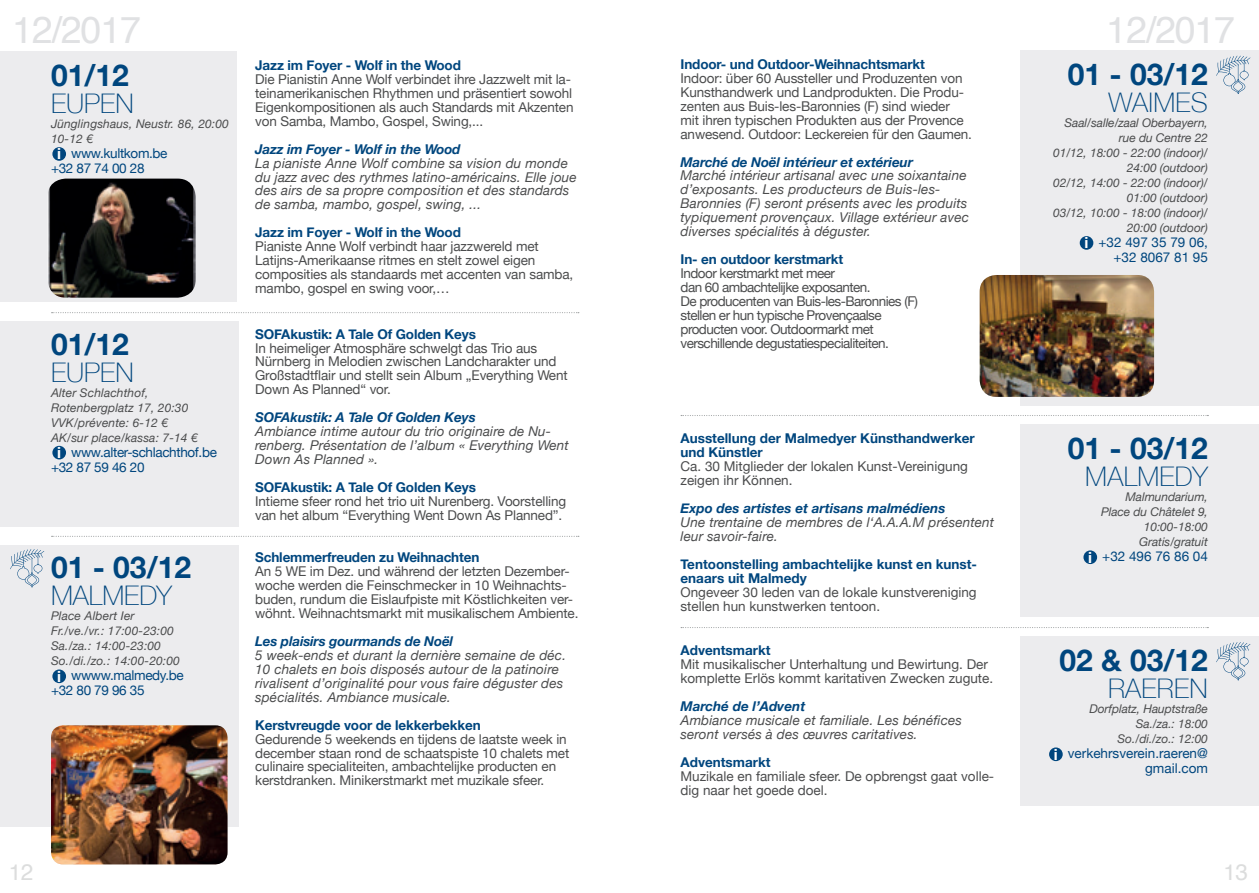
<style>
.page{position:relative;width:1259px;height:893px;background:#fff}
.page>*{position:absolute;margin:0;border:0;box-sizing:border-box;transform-origin:0 0}
.t1{font:37.5px "Helvetica";letter-spacing:-.03em;color:#e0e1e3}
.t2{font:700 30px "Helvetica Neue";color:#00467e}
.t3{font:100 27px "Helvetica Neue";color:#00467e}
.t4{font:22.5px "Helvetica";color:#dcdddd}
.t5{font:13.5px/14px "Helvetica Neue";letter-spacing:-.01em;color:#4b4c4d}
.t6{font:italic 13.5px/14px "Helvetica Neue";letter-spacing:.01em;color:#4b4c4d}
.t7{font:700 13.5px/14px "Helvetica Neue";letter-spacing:-.01em;color:#00467e}
.t8{font:13.5px/14px "Helvetica Neue";letter-spacing:-.04em;color:#4b4c4d}
.t9{font:italic 700 13.5px "Helvetica Neue";letter-spacing:-.01em;color:#00467e}
.t10{font:13.5px/15px "Helvetica Neue";letter-spacing:-.025em;color:#00467e}
.t11{font:13.5px/15px "Helvetica Neue";color:#00467e;text-align:right}
.t12{font:italic 12px/15px "Helvetica Neue";letter-spacing:-.005em;color:#4b4c4d}
.s1{font-weight:700;font-size:15.45px;color:#fff}
</style>
<div class="page">
<div style="left:0;top:51px;width:237px;height:251px;background:#ececee"></div>
<div style="left:0;top:322px;width:238px;height:205px;background:#ececee"></div>
<div style="left:0;top:545px;width:238px;height:282px;background:#ececee"></div>
<svg style="left:52px;top:312px;width:527px;height:1px"></svg>
<svg style="left:52px;top:536px;width:527px;height:1px"></svg>
<div style="left:52px;top:147px;width:14px;height:14px;background:#00467e;border-radius:50%"></div>
<div style="left:52px;top:446px;width:14px;height:13px;background:#00467e;border-radius:50%"></div>
<div style="left:52px;top:669px;width:14px;height:14px;background:#00467e;border-radius:50%"></div>
<div style="left:1020px;top:50px;width:239px;height:355px;background:#ececee"></div>
<div style="left:1020px;top:424px;width:239px;height:193px;background:#ececee"></div>
<div style="left:1020px;top:636px;width:239px;height:170px;background:#ececee"></div>
<svg style="left:681px;top:415px;width:527px;height:1px"></svg>
<svg style="left:681px;top:627px;width:527px;height:1px"></svg>
<div style="left:1079px;top:236px;width:14px;height:14px;background:#00467e;border-radius:50%"></div>
<div style="left:1083px;top:550px;width:14px;height:14px;background:#00467e;border-radius:50%"></div>
<div style="left:1049px;top:747px;width:13px;height:14px;background:#00467e;border-radius:50%"></div>
<svg style="left:1216px;top:642px;width:34px;height:38px"></svg>
<svg style="left:1216px;top:56px;width:34px;height:38px"></svg>
<img style="left:48px;top:179px;width:148px;height:119px">
<svg style="left:10px;top:549px;width:34px;height:38px"></svg>
<img style="left:979px;top:275px;width:175px;height:122px">
<img style="left:51px;top:725px;width:176px;height:139px">
<h1 class="t1" style="left:12px;top:1px;width:130px">12/2017</h1>
<h1 class="t1" style="left:1106px;top:1px;width:130px">12/2017</h1>
<h2 class="t2" style="left:1067px;top:51px;width:142px">01 - 03/12</h2>
<h3 class="t3" style="left:1108px;top:82px;width:101px">WAIMES</h3>
<p class="t12" style="left:1053px;top:116px;width:156px;text-align:right">Saal/salle/zaal Oberbayern, rue du Centre 22<br>01/12, 18:00 - 22:00 (indoor)/<br>24:00 (outdoor)<br>02/12, 14:00 - 22:00 (indoor)/<br>01:00 (outdoor)<br>03/12, 10:00 - 18:00 (indoor)/<br>20:00 (outdoor)</p>
<p class="t11" style="left:1084px;top:235px;width:125px"><span class="s1">i</span> +32 497 35 79 06, +32 8067 81 95</p>
<p class="t7" style="left:680px;top:57px;width:246px">Indoor- und Outdoor-Weihnachtsmarkt</p>
<p class="t5" style="left:680px;top:72px;width:293px">Indoor: über 60 Aussteller und Produzenten von Kunsthandwerk und Landprodukten. Die Produ&shy;zenten aus Buis-les-Baronnies (F) sind wieder<br>mit ihren typischen Produkten aus der Provence anwesend. Outdoor: Leckereien für den Gaumen.</p>
<p class="t9" style="left:680px;top:151px;width:234px">Marché de Noël intérieur et extérieur</p>
<p class="t6" style="left:680px;top:169px;width:290px">Marché intérieur artisanal avec une soixantaine d’exposants. Les producteurs de Buis-les-Baronnies (F) seront présents avec les produits typiquement provençaux. Village extérieur avec diverses spécialités à déguster.</p>
<p class="t7" style="left:680px;top:253px;width:164px">In- en outdoor kerstmarkt</p>
<p class="t8" style="left:680px;top:267px;width:239px">Indoor kerstmarkt met meer<br>dan 60 ambachtelijke exposanten.<br>De producenten van Buis-les-Baronnies (F) stellen er hun typische Provençaalse producten voor. Outdoormarkt met verschillende degustatiespecialiteiten.</p>
<p class="t7" style="left:255px;top:58px;width:207px">Jazz im Foyer - Wolf in the Wood</p>
<p class="t5" style="left:255px;top:73px;width:320px">Die Pianistin Anne Wolf verbindet ihre Jazzwelt mit la&shy;teinamerikanischen Rhythmen und präsentiert sowohl Eigenkompositionen als auch Standards mit Akzenten von Samba, Mambo, Gospel, Swing,...</p>
<p class="t9" style="left:255px;top:138px;width:207px">Jazz im Foyer - Wolf in the Wood</p>
<p class="t6" style="left:255px;top:157px;width:323px">La pianiste Anne Wolf combine sa vision du monde du jazz avec des rythmes latino-américains. Elle joue des airs de sa propre composition et des standards de samba, mambo, gospel, swing, ...</p>
<p class="t7" style="left:255px;top:226px;width:207px">Jazz im Foyer - Wolf in the Wood</p>
<p class="t5" style="left:255px;top:240px;width:319px">Pianiste Anne Wolf verbindt haar jazzwereld met Latijns-Amerikaanse ritmes en stelt zowel eigen composities als standaards met accenten van samba, mambo, gospel en swing voor,…</p>
<p class="t7" style="left:255px;top:327px;width:222px">SOFAkustik: A Tale Of Golden Keys</p>
<p class="t5" style="left:255px;top:341px;width:314px">In heimeliger Atmosphäre schwelgt das Trio aus Nürnberg in Melodien zwischen Landcharakter und Großstadtflair und stellt sein Album „Everything Went Down As Planned“ vor.</p>
<p class="t9" style="left:255px;top:407px;width:222px">SOFAkustik: A Tale Of Golden Keys</p>
<p class="t6" style="left:255px;top:425px;width:315px">Ambiance intime autour du trio originaire de Nu&shy;renberg. Présentation de l’album « Everything Went<br>Down As Planned ».</p>
<p class="t7" style="left:255px;top:481px;width:222px">SOFAkustik: A Tale Of Golden Keys</p>
<p class="t5" style="left:255px;top:495px;width:312px">Intieme sfeer rond het trio uit Nurenberg. Voorstelling van het album “Everything Went Down As Planned”.</p>
<p class="t7" style="left:255px;top:551px;width:226px">Schlemmerfreuden zu Weihnachten</p>
<p class="t5" style="left:255px;top:565px;width:325px">An 5 WE im Dez. und während der letzten Dezember&shy;woche werden die Feinschmecker in 10 Weihnachts&shy;buden, rundum die Eislaufpiste mit Köstlichkeiten ver&shy;wöhnt. Weihnachtsmarkt mit musikalischem Ambiente.</p>
<p class="t9" style="left:255px;top:630px;width:199px">Les plaisirs gourmands de Noël</p>
<p class="t6" style="left:255px;top:649px;width:312px">5 week-ends et durant la dernière semaine de déc.<br>10 chalets en bois disposés autour de la patinoire rivalisent d’originalité pour vous faire déguster des spécialités. Ambiance musicale.</p>
<p class="t7" style="left:255px;top:718px;width:227px">Kerstvreugde voor de lekkerbekken</p>
<p class="t5" style="left:255px;top:732px;width:315px">Gedurende 5 weekends en tijdens de laatste week in december staan rond de schaatspiste 10 chalets met culinaire specialiteiten, ambachtelijke producten en kerstdranken. Minikerstmarkt met muzikale sfeer.</p>
<h2 class="t2" style="left:51px;top:52px;width:79px">01/12</h2>
<h3 class="t3" style="left:51px;top:83px;width:84px">EUPEN</h3>
<p class="t12" style="left:51px;top:117px;width:179px">Jünglingshaus, Neustr. 86, 20:00<br>10-12 €</p>
<p class="t10" style="left:51px;top:146px;width:118px;text-indent:6px"><span class="s1">i</span> www.kultkom.be +32 87 74 00 28</p>
<h2 class="t2" style="left:51px;top:320px;width:79px">01/12</h2>
<h3 class="t3" style="left:51px;top:352px;width:84px">EUPEN</h3>
<p class="t12" style="left:51px;top:386px;width:148px">Alter Schlachthof,<br>Rotenbergplatz 17, 20:30<br>VVK/prévente: 6-12 €<br>AK/sur place/kassa: 7-14 €</p>
<p class="t10" style="left:51px;top:445px;width:167px;text-indent:6px"><span class="s1">i</span> www.alter-schlachthof.be +32 87 59 46 20</p>
<p class="t7" style="left:680px;top:432px;width:296px">Ausstellung der Malmedyer Künsthandwerker und Künstler</p>
<p class="t5" style="left:680px;top:460px;width:289px">Ca. 30 Mitglieder der lokalen Kunst-Vereinigung zeigen ihr Können.</p>
<p class="t9" style="left:680px;top:497px;width:266px">Expo des artistes et artisans malmédiens</p>
<p class="t6" style="left:680px;top:516px;width:315px">Une trentaine de membres de l‘A.A.A.M présentent leur savoir-faire.</p>
<p class="t7" style="left:680px;top:557px;width:298px">Tentoonstelling ambachtelijke kunst en kunst&shy;enaars uit Malmedy</p>
<p class="t5" style="left:680px;top:586px;width:298px">Ongeveer 30 leden van de lokale kunstvereniging stellen hun kunstwerken tentoon.</p>
<p class="t7" style="left:680px;top:644px;width:92px">Adventsmarkt</p>
<p class="t5" style="left:680px;top:658px;width:314px">Mit musikalischer Unterhaltung und Bewirtung. Der komplette Erlös kommt karitativen Zwecken zugute.</p>
<p class="t9" style="left:680px;top:696px;width:126px">Marché de l’Advent</p>
<p class="t6" style="left:680px;top:714px;width:283px">Ambiance musicale et familiale. Les bénéfices seront versés à des œuvres caritatives.</p>
<p class="t7" style="left:680px;top:755px;width:92px">Adventsmarkt</p>
<p class="t5" style="left:680px;top:770px;width:315px">Muzikale en familiale sfeer. De opbrengst gaat volle&shy;dig naar het goede doel.</p>
<h2 class="t2" style="left:1067px;top:425px;width:142px">01 - 03/12</h2>
<h3 class="t3" style="left:1085px;top:456px;width:124px">MALMEDY</h3>
<p class="t12" style="left:1101px;top:490px;width:108px;text-align:right">Malmundarium,<br>Place du Châtelet 9,<br>10:00-18:00<br>Gratis/gratuit</p>
<p class="t11" style="left:1088px;top:550px;width:121px"><span class="s1">i</span> +32 496 76 86 04</p>
<h2 class="t2" style="left:51px;top:544px;width:142px">01 - 03/12</h2>
<h3 class="t3" style="left:51px;top:575px;width:123px">MALMEDY</h3>
<p class="t12" style="left:51px;top:609px;width:130px">Place Albert Ier<br>Fr./ve./vr.: 17:00-23:00<br>Sa./za.: 14:00-23:00<br>So./di./zo.: 14:00-20:00</p>
<p class="t10" style="left:51px;top:669px;width:134px;text-indent:6px"><span class="s1">i</span> wwww.malmedy.be +32 80 79 96 35</p>
<h2 class="t2" style="left:1059px;top:637px;width:150px">02 &amp; 03/12</h2>
<h3 class="t3" style="left:1108px;top:668px;width:101px">RAEREN</h3>
<p class="t12" style="left:1089px;top:702px;width:120px;text-align:right">Dorfplatz, Hauptstraße<br>Sa./za.: 18:00<br>So./di./zo.: 12:00</p>
<p class="t11" style="left:1054px;top:747px;width:155px"><span class="s1">i</span> verkehrsverein.raeren@ gmail.com</p>
<h3 class="t4" style="left:9px;top:854px;width:26px">12</h3>
<h3 class="t4" style="left:1223px;top:854px;width:26px">13</h3>
</div>
